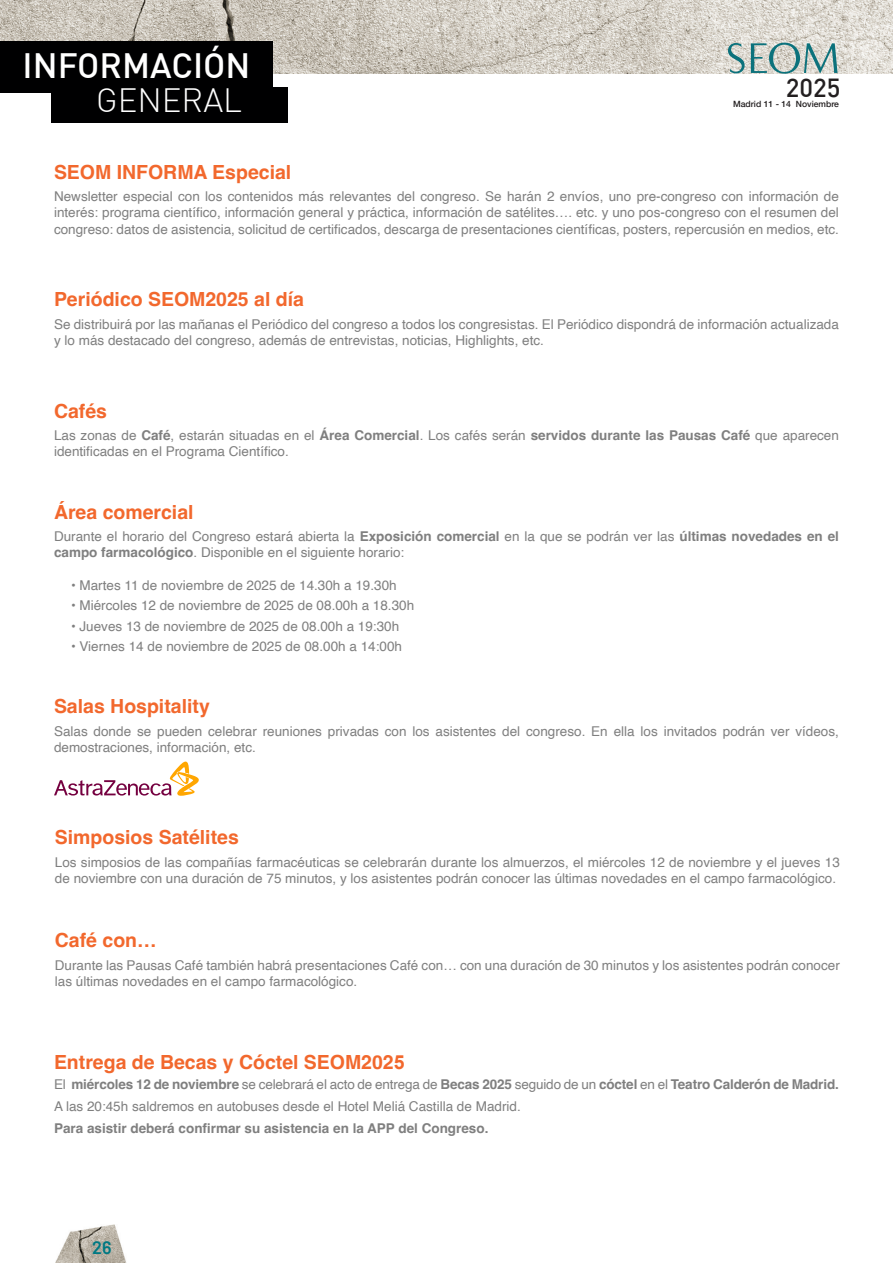
<style>
.page{position:relative;width:893px;height:1263px;background:#fff}
.page>*{position:absolute;margin:0;border:0;box-sizing:border-box;transform-origin:0 0}
.t1{font:500 34.5px "DIN";color:#fff}
.t2{font:300 33px "DIN";color:#fff}
.t3{font:500 25.65px "DIN";color:#231f20}
.t4{font:700 19.5px "Helvetica";color:#f2682d}
.t5{font:600 18px "Barlow";color:#007983}
.t6{font:13.5px/16.2px "Helvetica";color:#7f7f7f}
.t7{font:700 13.5px "Helvetica";color:#7f7f7f}
.t8{font:500 8.7px "Helvetica Neue";color:#231f20}
.s1{font-weight:700}
.s2{font-family:"Arial"}
</style>
<div class="page">
<img style="left:56px;top:1225px;width:70px;height:38px">
<img style="left:0;top:0;width:893px;height:74px">
<div style="left:0;top:42px;width:273px;height:51px;background:#000001"></div>
<hr style="left:892px;top:42px;width:1px;height:51px;background:#000001">
<div style="left:51px;top:87px;width:236px;height:36px;background:#000001"></div>
<svg style="left:728px;top:43px;width:17px;height:30px"></svg>
<svg style="left:751px;top:43px;width:86px;height:31px;background:#a3bbb8"></svg>
<svg style="left:54px;top:761px;width:145px;height:35px"></svg>
<p class="t1" style="left:23px;top:44px;width:229px">INFORMACIÓN</p>
<p class="t2" style="left:96px;top:80px;width:147px">GENERAL</p>
<h3 class="t3" style="left:786px;top:71px;width:56px">2025</h3>
<p class="t8" style="left:733px;top:97px;width:107px">Madrid 11 - 14 Noviembre</p>
<p class="t4" style="left:54px;top:160px;width:239px">SEOM INFORMA Especial</p>
<p class="t6" style="left:54px;top:189px;width:786px;text-align:justify">Newsletter especial con los contenidos más relevantes del congreso. Se harán 2 envíos, uno pre-congreso con información de interés: programa científico, información general y práctica, información de satélites…. etc. y uno pos-congreso con el resumen del congreso: datos de asistencia, solicitud de certificados, descarga de presentaciones científicas, posters, repercusión en medios, etc.</p>
<p class="t4" style="left:54px;top:287px;width:251px">Periódico SEOM2025 al día</p>
<p class="t6" style="left:54px;top:316px;width:786px">Se distribuirá por las mañanas el Periódico del congreso a todos los congresistas. El Periódico dispondrá de información actualizada y lo más destacado del congreso, además de entrevistas, noticias, Highlights, etc.</p>
<p class="t4" style="left:54px;top:399px;width:55px">Cafés</p>
<p class="t6" style="left:54px;top:428px;width:786px">Las zonas de <span class="s1">Café</span>, estarán situadas en el <span class="s1">Área Comercial</span>. Los cafés serán <span class="s1">servidos durante las Pausas Café</span> que aparecen identificadas en el Programa Científico.</p>
<p class="t4" style="left:54px;top:500px;width:141px">Área comercial</p>
<p class="t6" style="left:54px;top:529px;width:786px">Durante el horario del Congreso estará abierta la <span class="s1">Exposición comercial</span> en la que se podrán ver las <span class="s1">últimas novedades en el campo farmacológico</span>. Disponible en el siguiente horario:</p>
<p class="t6" style="left:71px;top:577px;width:327px">• Martes 11 de noviembre de 2025 de 14.30h a 19.30h</p>
<p class="t6" style="left:71px;top:598px;width:345px">• Miércoles 12 de noviembre de 2025 de 08.00h a 18.30h</p>
<p class="t6" style="left:71px;top:618px;width:330px">• Jueves 13 de noviembre de 2025 de 08.00h a 19:30h</p>
<p class="t6" style="left:71px;top:639px;width:332px">• Viernes 14 de noviembre de 2025 de 08.00h a 14:00h</p>
<p class="t4" style="left:54px;top:695px;width:157px">Salas Hospitality</p>
<p class="t6" style="left:54px;top:723px;width:786px">Salas donde se pueden celebrar reuniones privadas con los asistentes del congreso. En ella los invitados podrán ver vídeos, demostraciones, información, etc.</p>
<p class="t4" style="left:55px;top:825px;width:185px">Simposios Satélites</p>
<p class="t6" style="left:55px;top:854px;width:786px">Los simposios de las compañías farmacéuticas se celebrarán durante los almuerzos, el miércoles 12 de noviembre y el jueves 13 de noviembre con una duración de 75 minutos, y los asistentes podrán conocer las últimas novedades en el campo farmacológico.</p>
<p class="t4" style="left:55px;top:929px;width:103px">Café con…</p>
<p class="t6" style="left:55px;top:957px;width:786px">Durante las Pausas Café también habrá presentaciones Café con… con una duración de 30 minutos y los asistentes podrán conocer las últimas novedades en el campo farmacológico.</p>
<h3 class="t4" style="left:54px;top:1050px;width:352px">Entrega de Becas y Cóctel SEOM202<span class="s2">5</span></h3>
<p class="t6" style="left:54px;top:1073px;width:786px;line-height:22.4px">El <span class="s1">miércoles 12 de noviembre</span> se celebrará el acto de entrega de <span class="s1">Becas 2025</span> seguido de un <span class="s1">cóctel</span> en el <span class="s1">Teatro Calderón de Madrid.<br></span>A las 20:45h saldremos en autobuses desde el Hotel Meliá Castilla de Madrid.</p>
<p class="t7" style="left:54px;top:1120px;width:436px">Para asistir deberá confirmar su asistencia en la APP del Congreso.</p>
<h3 class="t5" style="left:92px;top:1234px;width:21px">26</h3>
</div>
